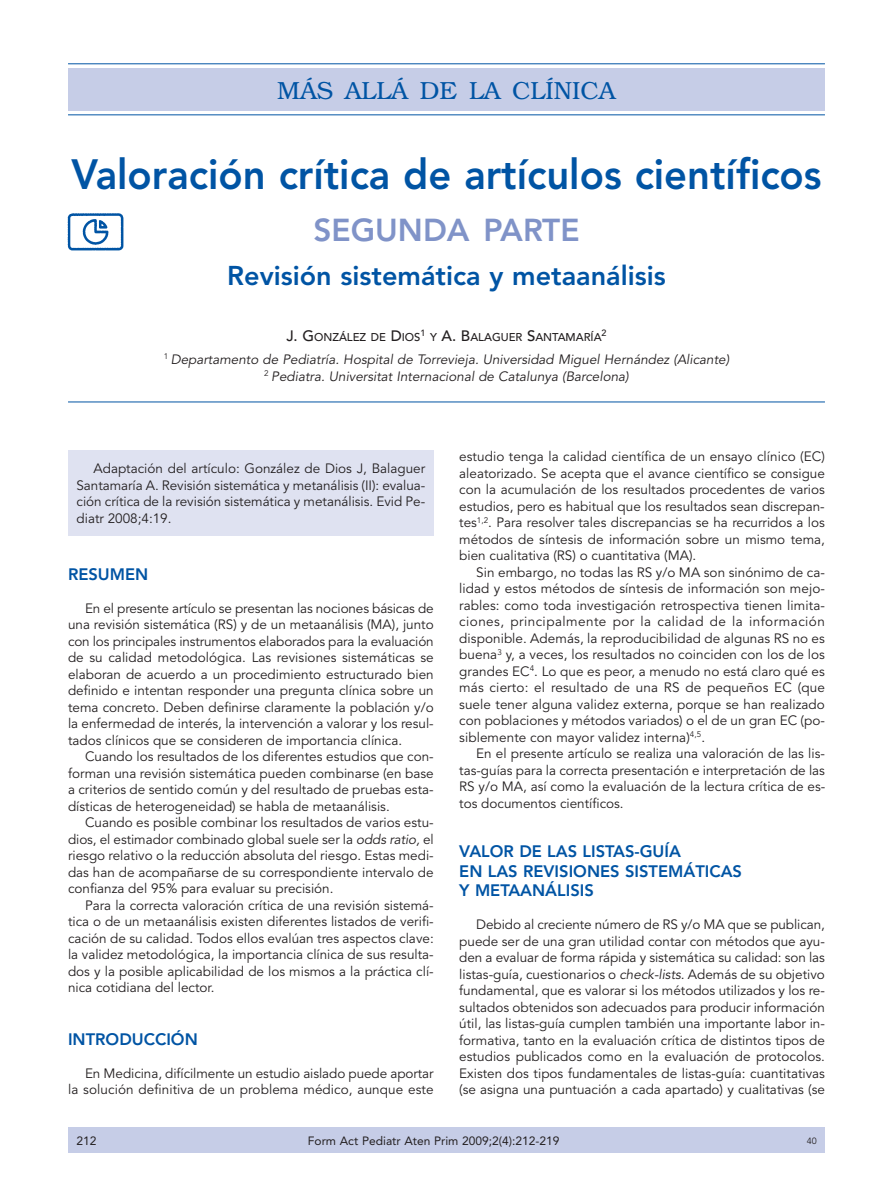
<style>
.page{position:relative;width:893px;height:1191px;background:#fff}
.page>*{position:absolute;margin:0;border:0;box-sizing:border-box;transform-origin:0 0}
.t1{font:800 42px "Avenir";color:#0054a4;scale:.95 1}
.t2{font:800 31.5px "Avenir";color:#8093c8}
.t3{font:800 27px "Avenir";color:#0054a4}
.t4{font:300 24.75px "Bookman";color:#0054a4}
.t5{font:800 16.5px/19.5px "Avenir";color:#0054a4}
.t6{font:13.5px/16.5px "Avenir";color:#231f20;text-align:justify}
.t7{font:12px "Avenir";color:#231f20}
.t8{font:500 11.25px "Avenir";color:#231f20}
.t9{font:9px "Avenir";color:#231f20}
.s1{font-size:15px}
</style>
<div class="page">
<div style="left:68px;top:68px;width:757px;height:43px;background:#c6cde7"></div>
<hr style="left:68px;top:63px;width:757px;height:1px;background:#0054a4">
<hr style="left:68px;top:114px;width:757px;height:1px;background:#0054a4">
<div style="left:68px;top:1127px;width:757px;height:25px;background:#c6cde7"></div>
<hr style="left:68px;top:401px;width:757px;height:1px;background:#0054a4">
<div style="left:68px;top:451px;width:366px;height:85px;background:#dfe2f1"></div>
<img style="left:67px;top:213px;width:57px;height:38px">
<h3 class="t4" style="left:277px;top:81px;width:340px">MÁS ALLÁ DE LA CLÍNICA</h3>
<h1 class="t1" style="left:71px;top:157px;width:791px">Valoración crítica de artículos científicos</h1>
<h2 class="t2" style="left:313px;top:217px;width:268px">SEGUNDA PARTE</h2>
<h3 class="t3" style="left:227px;top:265px;width:440px">Revisión sistemática y metaanálisis</h3>
<p class="t8" style="left:286px;top:333px;width:322px"><span class="s1">J. G</span>ONZÁLEZ DE <span class="s1">D</span>IOS<sup>1</sup> Y <span class="s1">A. B</span>ALAGUER <span class="s1">S</span>ANTAMARÍA<sup>2</sup></p>
<p class="t6" style="left:164px;top:352px;width:569px;line-height:17.2px;text-align:center"><sup>1</sup> Departamento de Pediatría. Hospital de Torrevieja. Universidad Miguel Hernández (Alicante)<br><sup>2</sup> Pediatra. Universitat Internacional de Catalunya (Barcelona)</p>
<p class="t6" style="left:77px;top:462px;width:350px;text-indent:17px">Adaptación del artículo: González de Dios J, Balaguer Santamaría A. Revisión sistemática y metanálisis (II): evalua&shy;ción crítica de la revisión sistemática y metanálisis. Evid Pe&shy;diatr 2008;4:19.</p>
<p class="t5" style="left:68px;top:565px;width:82px">RESUMEN</p>
<p class="t6" style="left:68px;top:601px;width:367px;text-indent:17px">En el presente artículo se presentan las nociones básicas de una revisión sistemática (RS) y de un metaanálisis (MA), junto con los principales instrumentos elaborados para la evaluación de su calidad metodológica. Las revisiones sistemáticas se elaboran de acuerdo a un procedimiento estructurado bien definido e intentan responder una pregunta clínica sobre un tema concreto. Deben definirse claramente la población y/o la enfermedad de interés, la intervención a valorar y los resul&shy;tados clínicos que se consideren de importancia clínica.</p>
<p class="t6" style="left:68px;top:750px;width:367px;text-indent:17px">Cuando los resultados de los diferentes estudios que con&shy;forman una revisión sistemática pueden combinarse (en base a criterios de sentido común y del resultado de pruebas esta&shy;dísticas de heterogeneidad) se habla de metaanálisis.</p>
<p class="t6" style="left:68px;top:816px;width:367px;text-indent:17px">Cuando es posible combinar los resultados de varios estu&shy;dios, el estimador combinado global suele ser la odds ratio,el riesgo relativo o la reducción absoluta del riesgo. Estas medi&shy;das han de acompañarse de su correspondiente intervalo de confianza del 95% para evaluar su precisión.</p>
<p class="t6" style="left:68px;top:898px;width:367px;text-indent:17px">Para la correcta valoración crítica de una revisión sistemá&shy;tica o de un metaanálisis existen diferentes listados de verifi&shy;cación de su calidad. Todos ellos evalúan tres aspectos clave: la validez metodológica, la importancia clínica de sus resulta&shy;dos y la posible aplicabilidad de los mismos a la práctica clí&shy;nica cotidiana del lector.</p>
<p class="t5" style="left:68px;top:1030px;width:131px">INTRODUCCIÓN</p>
<p class="t6" style="left:68px;top:1066px;width:367px;text-align:right">En Medicina, difícilmente un estudio aislado puede aportar<br>la solución definitiva de un problema médico, aunque este</p>
<p class="t6" style="left:459px;top:450px;width:367px">estudio tenga la calidad científica de un ensayo clínico (EC) aleatorizado. Se acepta que el avance científico se consigue con la acumulación de los resultados procedentes de varios estudios, pero es habitual que los resultados sean discrepan&shy;tes<sup>1,2</sup>. Para resolver tales discrepancias se ha recurridos a los métodos de síntesis de información sobre un mismo tema, bien cualitativa (RS) o cuantitativa (MA).</p>
<p class="t6" style="left:459px;top:565px;width:367px;text-indent:17px">Sin embargo, no todas las RS y/o MA son sinónimo de ca&shy;lidad y estos métodos de síntesis de información son mejo&shy;rables: como toda investigación retrospectiva tienen limita&shy;ciones, principalmente por la calidad de la información disponible. Además, la reproducibilidad de algunas RS no es buena<sup>3</sup> y, a veces, los resultados no coinciden con los de los grandes EC<sup>4</sup>. Lo que es peor, a menudo no está claro qué es más cierto: el resultado de una RS de pequeños EC (que suele tener alguna validez externa, porque se han realizado con poblaciones y métodos variados) o el de un gran EC (po&shy;siblemente con mayor validez interna)<sup>4,5</sup>.</p>
<p class="t6" style="left:459px;top:747px;width:368px;text-indent:17px">En el presente artículo se realiza una valoración de las lis&shy;tas-guías para la correcta presentación e interpretación de las RS y/o MA, así como la evaluación de la lectura crítica de es&shy;tos documentos científicos.</p>
<p class="t5" style="left:459px;top:843px;width:284px">VALOR DE LAS LISTAS-GUÍA<br>EN LAS REVISIONES SISTEMÁTICAS<br>Y METAANÁLISIS</p>
<p class="t6" style="left:459px;top:918px;width:367px;text-indent:17px">Debido al creciente número de RS y/o MA que se publican, puede ser de una gran utilidad contar con métodos que ayu&shy;den a evaluar de forma rápida y sistemática su calidad: son las listas-guía, cuestionarios o check-lists.Además de su objetivo fundamental, que es valorar si los métodos utilizados y los re&shy;sultados obtenidos son adecuados para producir información útil, las listas-guía cumplen también una importante labor in&shy;formativa, tanto en la evaluación crítica de distintos tipos de estudios publicados como en la evaluación de protocolos.<br>Existen dos tipos fundamentales de listas-guía: cuantitativas (se asigna una puntuación a cada apartado) y cualitativas (se</p>
<p class="t7" style="left:77px;top:1135px;width:22px">212</p>
<p class="t7" style="left:308px;top:1135px;width:253px">Form Act Pediatr Aten Prim 2009;2(4):212-219</p>
<p class="t9" style="left:807px;top:1137px;width:12px">40</p>
</div>
